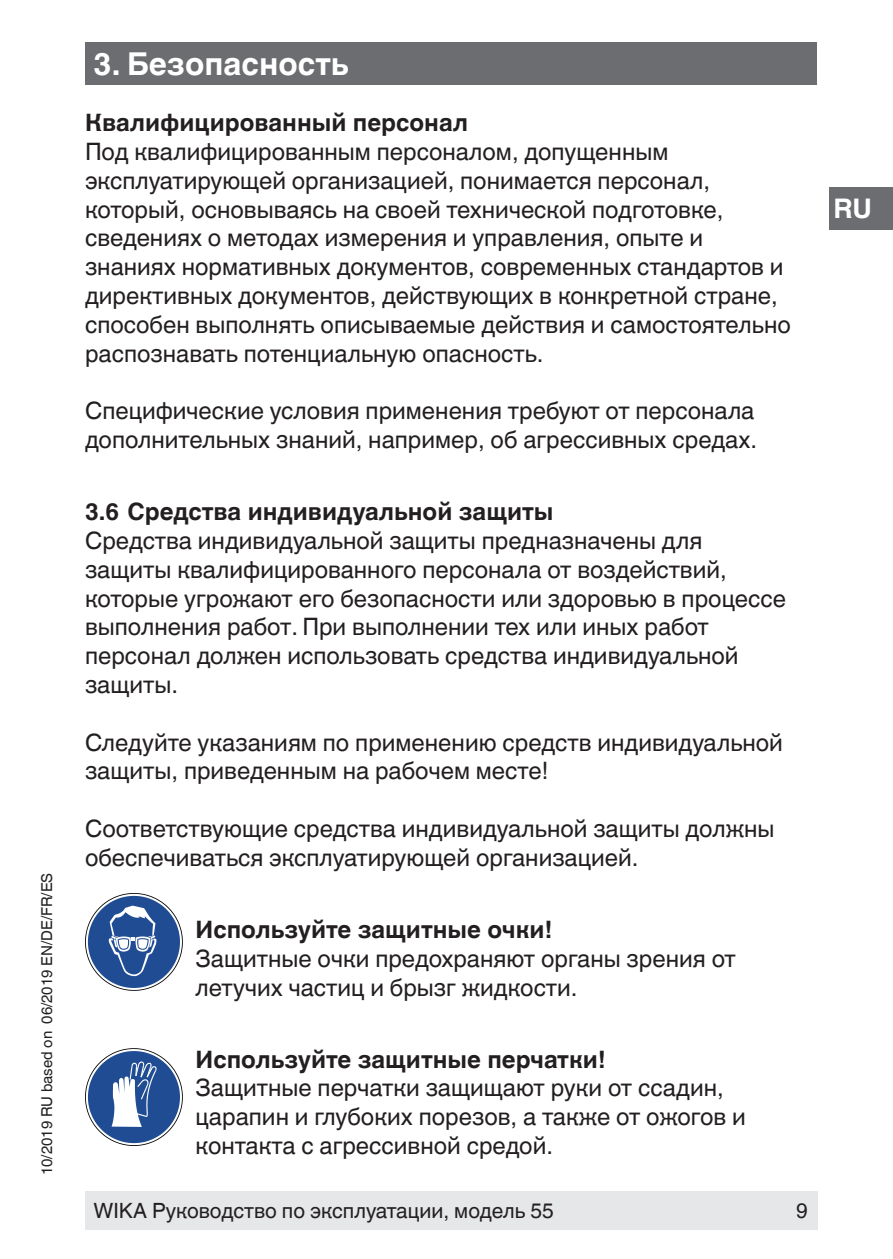
<style>
.page{position:relative;width:893px;height:1259px;background:#fff}
.page>*{position:absolute;margin:0;border:0;box-sizing:border-box;transform-origin:0 0}
.t1{font:700 31.5px "Helvetica World";color:#fff}
.t2{font:700 27px "Helvetica World";color:#fff}
.t3{font:24px/28.8px "Helvetica World";color:#231f20}
.t4{font:700 24px "Helvetica World";color:#231f20}
.t5{font:21px "Helvetica World";color:#231f20}
.t6{font:15px "Helvetica World";color:#231f20}
</style>
<div class="page">
<div style="left:829px;top:187px;width:64px;height:43px;background:#6c6d70"></div>
<div style="left:85px;top:1191px;width:733px;height:38px;background:#e6e7e9"></div>
<div style="left:85px;top:43px;width:731px;height:42px;background:#6c6d70"></div>
<svg style="left:85px;top:893px;width:98px;height:98px"></svg>
<svg style="left:85px;top:1048px;width:98px;height:98px"></svg>
<p class="t6" style="left:38px;top:1175px;width:304px;rotate:-90deg">10/2019 RU based on 06/2019 EN/DE/FR/ES</p>
<h1 class="t1" style="left:94px;top:46px;width:257px">3. Безопасность</h1>
<p class="t4" style="left:85px;top:109px;width:384px">Квалифицированный персонал</p>
<p class="t3" style="left:85px;top:137px;width:707px">Под квалифицированным персоналом, допущенным эксплуатирующей организацией, понимается персонал, который, основываясь на своей технической подготовке, сведениях о методах измерения и управления, опыте и знаниях нормативных документов, современных стандартов и директивных документов, действующих в конкретной стране, способен выполнять описываемые действия и самостоятельно распознавать потенциальную опасность.</p>
<p class="t3" style="left:85px;top:397px;width:674px">Специфические условия применения требуют от персонала дополнительных знаний, например, об агрессивных средах.</p>
<p class="t4" style="left:85px;top:498px;width:470px">3.6 Средства индивидуальной защиты</p>
<p class="t3" style="left:85px;top:526px;width:702px">Средства индивидуальной защиты предназначены для защиты квалифицированного персонала от воздействий, которые угрожают его безопасности или здоровью в процессе выполнения работ. При выполнении тех или иных работ персонал должен использовать средства индивидуальной защиты.</p>
<p class="t3" style="left:85px;top:728px;width:699px">Следуйте указаниям по применению средств индивидуальной защиты, приведенным на рабочем месте!</p>
<p class="t3" style="left:85px;top:814px;width:691px">Соответствующие средства индивидуальной защиты должны обеспечиваться эксплуатирующей организацией.</p>
<p class="t4" style="left:196px;top:915px;width:358px">Используйте защитные очки!</p>
<p class="t3" style="left:196px;top:944px;width:542px">Защитные очки предохраняют органы зрения от летучих частиц и брызг жидкости.</p>
<p class="t4" style="left:196px;top:1045px;width:412px">Используйте защитные перчатки!</p>
<p class="t3" style="left:196px;top:1073px;width:552px">Защитные перчатки защищают руки от ссадин, царапин и глубоких порезов, а также от ожогов и контакта с агрессивной средой.</p>
<p class="t5" style="left:94px;top:1198px;width:462px">WIKA Руководство по эксплуатации, модель 55</p>
<p class="t5" style="left:796px;top:1198px;width:13px">9</p>
<p class="t2" style="left:833px;top:193px;width:40px">RU</p>
</div>
